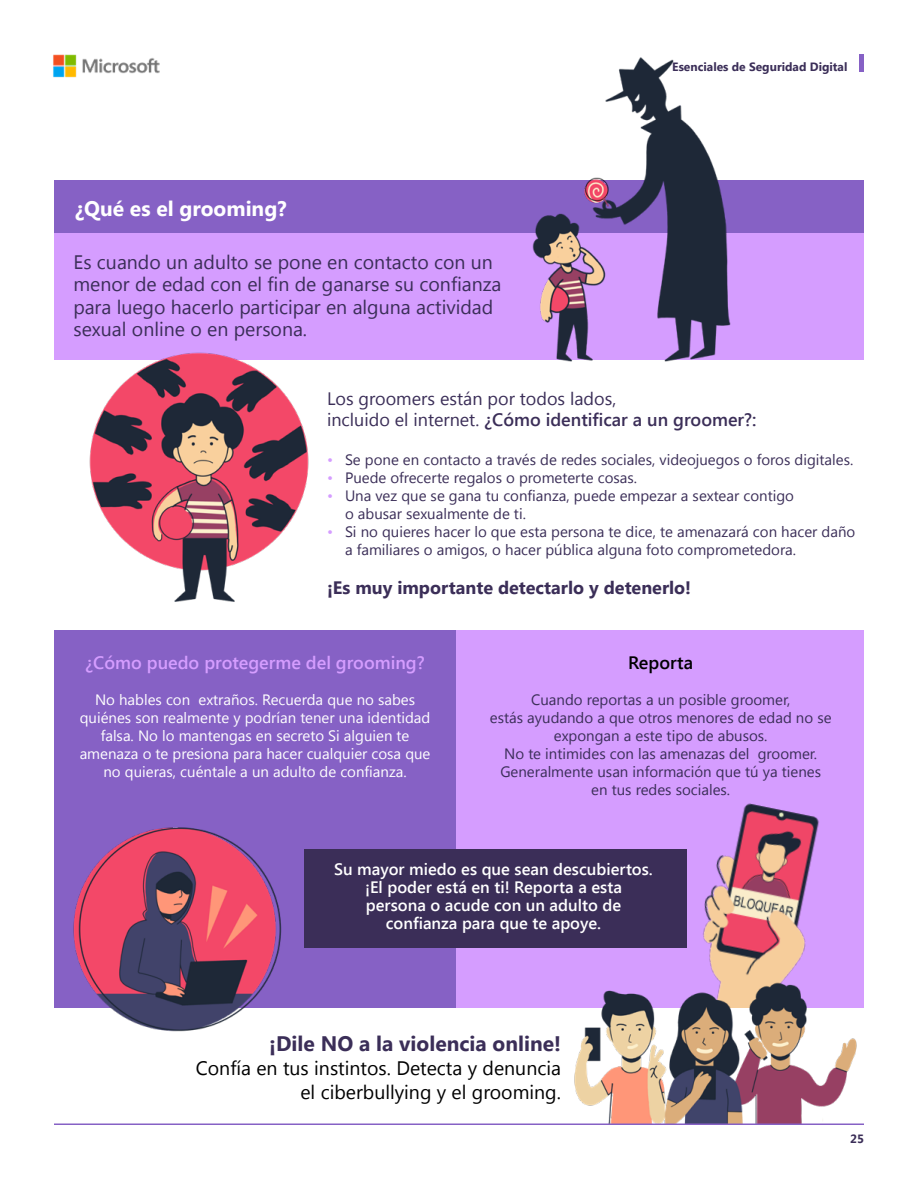
<style>
.page{position:relative;width:918px;height:1188px;background:#fff}
.page>*{position:absolute;margin:0;border:0;box-sizing:border-box;transform-origin:0 0}
.t1{font:700 21px "Segoe UI";color:#3b2e58}
.t2{font:700 21px "Segoe UI";color:#fff}
.t3{font:19.5px/22.5px "Segoe UI";color:#3b2e58}
.t4{font:19.5px/24px "Segoe UI";color:#000;text-align:right}
.t5{font:18px/21px "Segoe UI";color:#3b2e58}
.t6{font:700 18px "Segoe UI";color:#3b2e58}
.t7{font:600 18px "Segoe UI";color:#d59dff}
.t8{font:600 18px "Segoe UI";color:#000}
.t9{font:600 16.5px/18px "Segoe UI";color:#fff;text-align:center}
.t10{font:15px/18px "Segoe UI";color:#3b2e58}
.t11{font:15px/18px "Segoe UI";color:#fff;text-align:center}
.t12{font:700 12px "Segoe UI";color:#3b2e58}
.s1{font-weight:600}
.s2{color:#d59dff}
</style>
<div class="page">
<img style="left:53px;top:54px;width:107px;height:24px">
<div style="left:54px;top:180px;width:810px;height:53px;background:#8661c5"></div>
<div style="left:54px;top:233px;width:810px;height:127px;background:#d59dff"></div>
<div style="left:456px;top:630px;width:408px;height:378px;background:#d59dff"></div>
<div style="left:54px;top:630px;width:402px;height:378px;background:#8661c5"></div>
<div style="left:304px;top:849px;width:383px;height:99px;background:#3b2e58"></div>
<img style="left:532px;top:54px;width:332px;height:308px">
<img style="left:73px;top:827px;width:209px;height:205px">
<img style="left:703px;top:803px;width:116px;height:151px">
<img style="left:567px;top:954px;width:297px;height:170px">
<hr style="left:54px;top:1124px;width:810px;height:1px;background:#8661c5">
<img style="left:89px;top:352px;width:220px;height:250px">
<h1 class="t2" style="left:75px;top:194px;width:213px">¿Qué es el grooming?</h1>
<h2 class="t3" style="left:74px;top:250px;width:430px">Es cuando un adulto se pone en contacto con un menor de edad con el fin de ganarse su confianza para luego hacerlo participar en alguna actividad sexual online o en persona.</h2>
<p class="t12" style="left:672px;top:58px;width:177px">Esenciales de Seguridad Digital</p>
<p class="t5" style="left:327px;top:387px;width:431px">Los groomers están por todos lados,<br>incluido el internet. <span class="s1">¿Cómo identificar a un groomer?:</span></p>
<p class="t10" style="left:327px;top:450px;width:528px"><span class="s2">•</span> Se pone en contacto a través de redes sociales, videojuegos o foros digitales.</p>
<p class="t10" style="left:327px;top:468px;width:312px"><span class="s2">•</span> Puede ofrecerte regalos o prometerte cosas.</p>
<p class="t10" style="left:345px;top:486px;width:451px;text-indent:-18px"><span class="s2">•</span> Una vez que se gana tu confianza, puede empezar a sextear contigo o abusar sexualmente de ti.</p>
<p class="t10" style="left:345px;top:522px;width:512px;text-indent:-18px"><span class="s2">•</span> Si no quieres hacer lo que esta persona te dice, te amenazará con hacer daño a familiares o amigos, o hacer pública alguna foto comprometedora.</p>
<p class="t6" style="left:327px;top:575px;width:366px">¡Es muy importante detectarlo y detenerlo!</p>
<p class="t7" style="left:85px;top:650px;width:341px">¿Cómo puedo protegerme del grooming?</p>
<p class="t11" style="left:80px;top:690px;width:352px">No hables con extraños. Recuerda que no sabes quiénes son realmente y podrían tener una identidad falsa. No lo mantengas en secreto Si alguien te amenaza o te presiona para hacer cualquier cosa que no quieras, cuéntale a un adulto de confianza.</p>
<p class="t8" style="left:628px;top:650px;width:66px">Reporta</p>
<p class="t10" style="left:490px;top:690px;width:343px;text-align:center">Cuando reportas a un posible groomer,<br>estás ayudando a que otros menores de edad no se expongan a este tipo de abusos.<br>No te intimides con las amenazas del groomer.<br>Generalmente usan información que tú ya tienes<br>en tus redes sociales.</p>
<p class="t9" style="left:334px;top:859px;width:320px">Su mayor miedo es que sean descubiertos. ¡El poder está en ti! Reporta a esta persona o acude con un adulto de confianza para que te apoye.</p>
<h1 class="t1" style="left:269px;top:1028px;width:293px">¡Dile NO a la violencia online!</h1>
<h2 class="t4" style="left:196px;top:1055px;width:367px">Confía en tus instintos. Detecta y denuncia el ciberbullying y el grooming.</h2>
<p class="t12" style="left:850px;top:1130px;width:15px">25</p>
</div>
